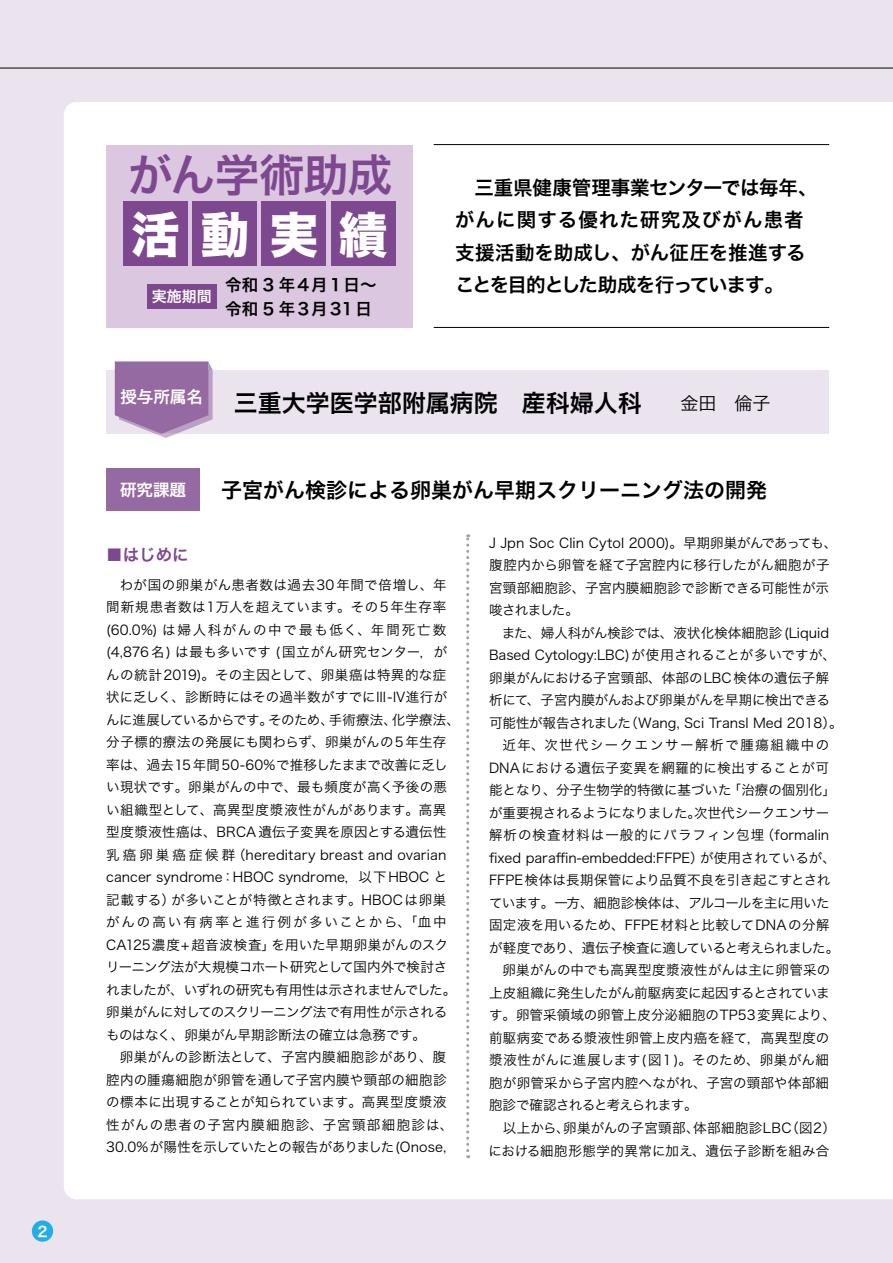
<style>
.page{position:relative;width:893px;height:1263px;background:#ebe4ef}
.page>*{position:absolute;margin:0;border:0;box-sizing:border-box;transform-origin:0 0}
.t1{font:48.6px "Hira Kaku Std W8";color:#fff}
.t2{font:45px "Hira Kaku Pro W6";letter-spacing:-.025em;color:#7d488f}
.t3{font:24px "Hira Kaku Pro W6";color:#000}
.t4{font:21px "Hira Kaku Pro W6";color:#000}
.t5{font:19.5px/32.2px "Hira Kaku Pro W6";letter-spacing:-.01em;color:#000}
.t6{font:18px "Hira Kaku Pro W3";color:#000}
.t7{font:16.5px/24px "Hira Kaku Pro W6";letter-spacing:.125em;color:#000}
.t8{font:16.5px "Hira Kaku Pro W6";color:#fff}
.t9{font:16.5px "Hira Kaku Pro W6";color:#7d488f}
.t10{font:15px "Hira Kaku Pro W6";color:#fff}
.t11{font:14.25px "Hira Kaku Pro W6";color:#fff}
.t12{font:13.5px/22.5px "Hira Kaku Pro W3";letter-spacing:.005em;color:#000}
</style>
<div class="page">
<div style="left:64px;top:102px;width:829px;height:1097px;background:#fff"></div>
<hr style="left:0;top:68px;width:893px;height:1px;background:#000">
<div style="left:106px;top:370px;width:723px;height:64px;background:#ebe4ef"></div>
<svg style="left:115px;top:361px;width:98px;height:77px;background:#a580b0"></svg>
<div style="left:106px;top:468px;width:94px;height:42px;background:#956aa2"></div>
<div style="left:32px;top:1220px;width:21px;height:22px;background:#21aee6;border-radius:50%"></div>
<hr style="left:434px;top:144px;width:395px;height:1px;background:#000">
<hr style="left:434px;top:327px;width:395px;height:1px;background:#000">
<div style="left:106px;top:145px;width:306px;height:182px;background:#dcc7e1"></div>
<div style="left:123px;top:202px;width:65px;height:64px;background:#7d488f"></div>
<div style="left:192px;top:202px;width:65px;height:64px;background:#7d488f"></div>
<div style="left:262px;top:202px;width:64px;height:64px;background:#7d488f"></div>
<div style="left:331px;top:202px;width:64px;height:64px;background:#7d488f"></div>
<div style="left:147px;top:284px;width:70px;height:24px;background:#7d488f"></div>
<svg style="left:466px;top:534px;width:3px;height:624px;background:#dcdcdc"></svg>
<p class="t11" style="left:37px;top:1219px;width:12px">2</p>
<h2 class="t2" style="left:128px;top:134px;width:266px">がん学術助成</h2>
<h1 class="t1" style="left:131px;top:208px;width:257px">活動実績</h1>
<p class="t10" style="left:152px;top:283px;width:62px">実施期間</p>
<p class="t7" style="left:225px;top:272px;width:153px">令和３年4月1日～令和５年3月31日</p>
<h3 class="t5" style="left:455px;top:171px;width:364px">　三重県健康管理事業センターでは毎年、がんに関する優れた研究及びがん患者支援活動を助成し、がん征圧を推進することを目的とした助成を行っています。</h3>
<p class="t8" style="left:120px;top:382px;width:84px">授与所属名</p>
<h3 class="t3" style="left:234px;top:382px;width:409px">三重大学医学部附属病院　産科婦人科</h3>
<h3 class="t6" style="left:680px;top:387px;width:91px">金田　倫子</h3>
<p class="t8" style="left:120px;top:475px;width:67px">研究課題</p>
<h3 class="t4" style="left:221px;top:471px;width:547px">子宮がん検診による卵巣がん早期スクリーニング法の開発</h3>
<p class="t9" style="left:106px;top:540px;width:84px">■はじめに</p>
<p class="t12" style="left:106px;top:572px;width:355px">　わが国の卵巣がん患者数は過去30年間で倍増し、年間新規患者数は1万人を超えています。その5年生存率(60.0%) は婦人科がんの中で最も低く、年間死亡数(4,876名) は最も多いです (国立がん研究センター，がんの統計2019)。その主因として、卵巣癌は特異的な症状に乏しく、診断時にはその過半数がすでにⅢ-Ⅳ進行がんに進展しているからです。そのため、手術療法、化学療法、分子標的療法の発展にも関わらず、卵巣がんの5年生存率は、過去15年間50-60%で推移したままで改善に乏しい現状です。卵巣がんの中で、最も頻度が高く予後の悪い組織型として、高異型度漿液性がんがあります。高異型度漿液性癌は、BRCA 遺伝子変異を原因とする遺伝性乳癌卵巣癌症候群（hereditary breast and ovarian cancer syndrome：HBOC syndrome，以下HBOC と記載する）が多いことが特徴とされます。HBOCは卵巣がんの高い有病率と進行例が多いことから、「血中<br>CA125濃度+超音波検査」を用いた早期卵巣がんのスクリーニング法が大規模コホート研究として国内外で検討されましたが、いずれの研究も有用性は示されませんでした。卵巣がんに対してのスクリーニング法で有用性が示されるものはなく、卵巣がん早期診断法の確立は急務です。<br>　卵巣がんの診断法として、子宮内膜細胞診があり、腹腔内の腫瘍細胞が卵管を通して子宮内膜や頸部の細胞診の標本に出現することが知られています。高異型度漿液性がんの患者の子宮内膜細胞診、子宮頸部細胞診は、<br>30.0%が陽性を示していたとの報告がありました(Onose,</p>
<p class="t12" style="left:489px;top:530px;width:356px">J Jpn Soc Clin Cytol 2000)。早期卵巣がんであっても、腹腔内から卵管を経て子宮腔内に移行したがん細胞が子宮頸部細胞診、子宮内膜細胞診で診断できる可能性が示唆されました。<br>　また、婦人科がん検診では、液状化検体細胞診(Liquid<br>Based Cytology:LBC)が使用されることが多いですが、卵巣がんにおける子宮頸部、体部のLBC検体の遺伝子解析にて、子宮内膜がんおよび卵巣がんを早期に検出できる可能性が報告されました（Wang, Sci Transl Med 2018）。　近年、次世代シークエンサー解析で腫瘍組織中の<br>DNAにおける遺伝子変異を網羅的に検出することが可能となり、分子生物学的特徴に基づいた「治療の個別化」が重要視されるようになりました。次世代シークエンサー解析の検査材料は一般的にパラフィン包埋（formalin fixed paraffin-embedded:FFPE）が使用されているが、<br>FFPE検体は長期保管により品質不良を引き起こすとされています。一方、細胞診検体は、アルコールを主に用いた固定液を用いるため、FFPE材料と比較してDNAの分解が軽度であり、遺伝子検査に適していると考えられました。　卵巣がんの中でも高異型度漿液性がんは主に卵管采の上皮組織に発生したがん前駆病変に起因するとされています。卵管采領域の卵管上皮分泌細胞のTP53変異により、前駆病変である漿液性卵管上皮内癌を経て，高異型度の漿液性がんに進展します(図１)。そのため、卵巣がん細胞が卵管采から子宮内腔へながれ、子宮の頸部や体部細胞診で確認されると考えられます。<br>　以上から、卵巣がんの子宮頸部、体部細胞診LBC（図2）における細胞形態学的異常に加え、遺伝子診断を組み合</p>
</div>
